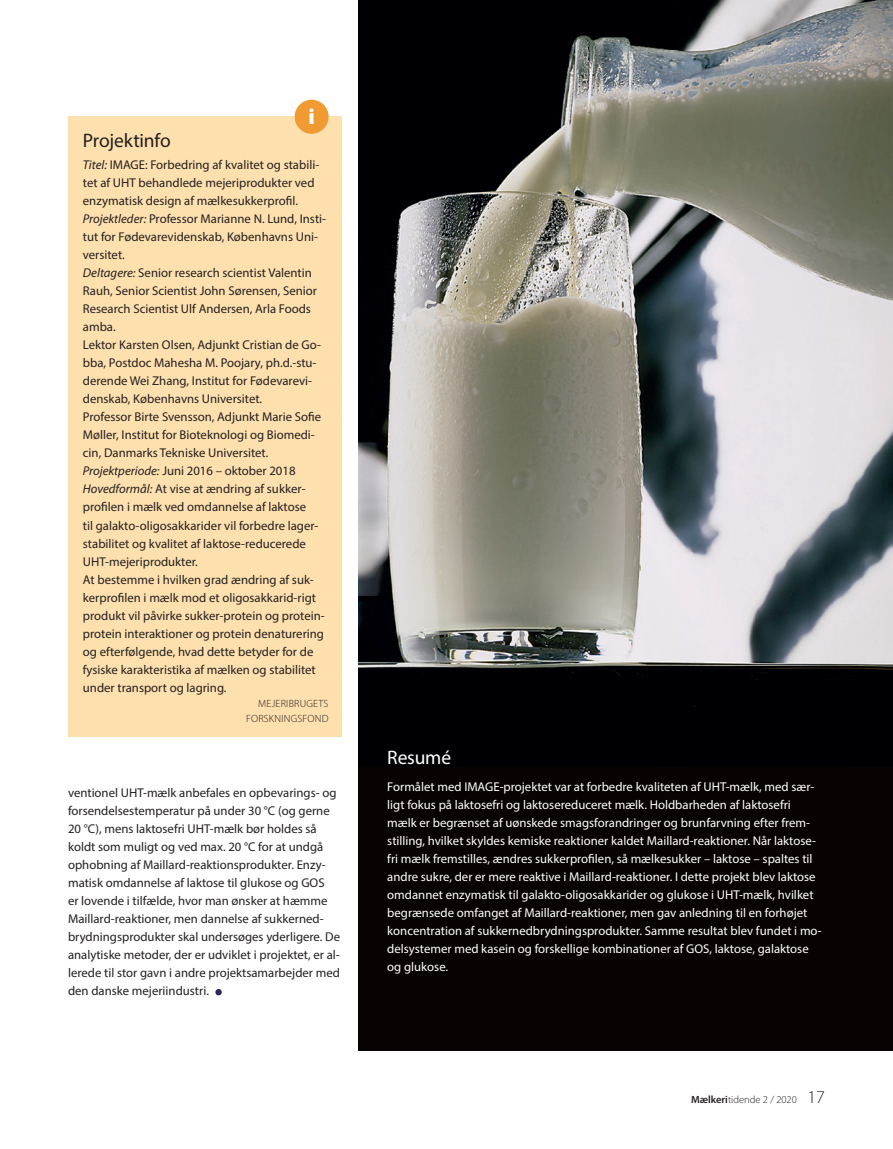
<style>
.page{position:relative;width:893px;height:1149px;background:#fff}
.page>*{position:absolute;margin:0;border:0;box-sizing:border-box;transform-origin:0 0}
.Mellemrubrik{font:900 21.75px "Myriad Pro";color:#fff}
.Mellemrubrik2{font:19.5px "Myriad Pro";letter-spacing:-.01em;color:#231f20}
.Mellemrubrik2-2{font:19.5px "Myriad Pro";letter-spacing:-.01em;color:#fff}
.Brødtekst{font:12.75px/18px "Myriad Pro";color:#231f20}
.Brødtekst-2{font:12.75px/18px "Myriad Pro";color:#fff}
.Forfatter{font:300 10.5px/15px "Myriad Pro";letter-spacing:.02em;color:#231f20;text-align:right}
.Forfatter-2{font:300 10.5px "Myriad Pro";color:#231f20}
.s1{font-style:italic}
.s2{font-weight:600}
.s3{font-size:18px}
</style>
<div class="page">
<div style="left:358px;top:764px;width:535px;height:286px;background:#080302"></div>
<img style="left:358px;top:0;width:535px;height:764px">
<svg style="left:215px;top:989px;width:7px;height:6px"></svg>
<div style="left:68px;top:117px;width:273px;height:619px;background:#fee0ae"></div>
<div style="left:295px;top:100px;width:34px;height:34px;background:#f09b31;border-radius:50%"></div>
<p class="Mellemrubrik" style="left:308px;top:104px;width:8px">i</p>
<p class="Mellemrubrik2" style="left:83px;top:128px;width:89px">Projektinfo</p>
<p class="Brødtekst" style="left:83px;top:156px;width:238px"><span class="s1">Titel:</span> IMAGE: Forbedring af kvalitet og stabili&shy;tet af UHT behandlede mejeriprodukter ved enzymatisk design af mælkesukkerprofil.</p>
<p class="Brødtekst" style="left:83px;top:210px;width:245px"><span class="s1">Projektleder:</span> Professor Marianne N. Lund, Insti&shy;tut for Fødevarevidenskab, Københavns Uni&shy;versitet.</p>
<p class="Brødtekst" style="left:83px;top:264px;width:236px"><span class="s1">Deltagere:</span> Senior research scientist Valentin Rauh, Senior Scientist John Sørensen, Senior Research Scientist Ulf Andersen, Arla Foods amba.</p>
<p class="Brødtekst" style="left:83px;top:336px;width:240px">Lektor Karsten Olsen, Adjunkt Cristian de Go&shy;bba, Postdoc Mahesha M. Poojary, ph.d.-stu&shy;derende Wei Zhang, Institut for Fødevarevi&shy;denskab, Københavns Universitet.</p>
<p class="Brødtekst" style="left:83px;top:408px;width:240px">Professor Birte Svensson, Adjunkt Marie Sofie<br>Møller, Institut for Bioteknologi og Biomedi&shy;cin, Danmarks Tekniske Universitet.</p>
<p class="Brødtekst" style="left:83px;top:462px;width:214px"><span class="s1">Projektperiode:</span> Juni 2016 – oktober 2018</p>
<p class="Brødtekst" style="left:83px;top:480px;width:237px"><span class="s1">Hovedformål:</span> At vise at ændring af sukker&shy;profilen i mælk ved omdannelse af laktose til galakto-oligosakkarider vil forbedre lager&shy;stabilitet og kvalitet af laktose-reducerede UHT-mejeriprodukter.</p>
<p class="Brødtekst" style="left:83px;top:570px;width:243px">At bestemme i hvilken grad ændring af suk&shy;kerprofilen i mælk mod et oligosakkarid-rigt produkt vil påvirke sukker-protein og protein&shy;protein interaktioner og protein denaturering og efterfølgende, hvad dette betyder for de fysiske karakteristika af mælken og stabilitet under transport og lagring.</p>
<p class="Forfatter" style="left:246px;top:695px;width:84px">MEJERIBRUGETS<br>FORSKNINGSFOND</p>
<p class="Brødtekst" style="left:68px;top:783px;width:274px">ventionel UHT-mælk anbefales en opbevarings- og forsendelsestemperatur på under 30 °C (og gerne 20 °C), mens laktosefri UHT-mælk bør holdes så koldt som muligt og ved max. 20 °C for at undgå ophobning af Maillard-reaktionsprodukter. Enzy&shy;matisk omdannelse af laktose til glukose og GOS<br>er lovende i tilfælde, hvor man ønsker at hæmme Maillard-reaktioner, men dannelse af sukkerned&shy;brydningsprodukter skal undersøges yderligere. De analytiske metoder, der er udviklet i projektet, er al&shy;lerede til stor gavn i andre projektsamarbejder med den danske mejeriindustri.</p>
<p class="Mellemrubrik2-2" style="left:387px;top:745px;width:65px">Resumé</p>
<p class="Brødtekst-2" style="left:387px;top:777px;width:436px">Formålet med IMAGE-projektet var at forbedre kvaliteten af UHT-mælk, med sær&shy;ligt fokus på laktosefri og laktosereduceret mælk. Holdbarheden af laktosefri mælk er begrænset af uønskede smagsforandringer og brunfarvning efter frem&shy;stilling, hvilket skyldes kemiske reaktioner kaldet Maillard-reaktioner. Når laktose&shy;fri mælk fremstilles, ændres sukkerprofilen, så mælkesukker – laktose – spaltes til andre sukre, der er mere reaktive i Maillard-reaktioner. I dette projekt blev laktose omdannet enzymatisk til galakto-oligosakkarider og glukose i UHT-mælk, hvilket begrænsede omfanget af Maillard-reaktioner, men gav anledning til en forhøjet koncentration af sukkernedbrydningsprodukter. Samme resultat blev fundet i mo&shy;delsystemer med kasein og forskellige kombinationer af GOS, laktose, galaktose og glukose.</p>
<p class="Forfatter-2" style="left:691px;top:1093px;width:135px"><span class="s2">Mælkeri</span>tidende 2 / 2020 <span class="s3">17</span></p>
</div>
